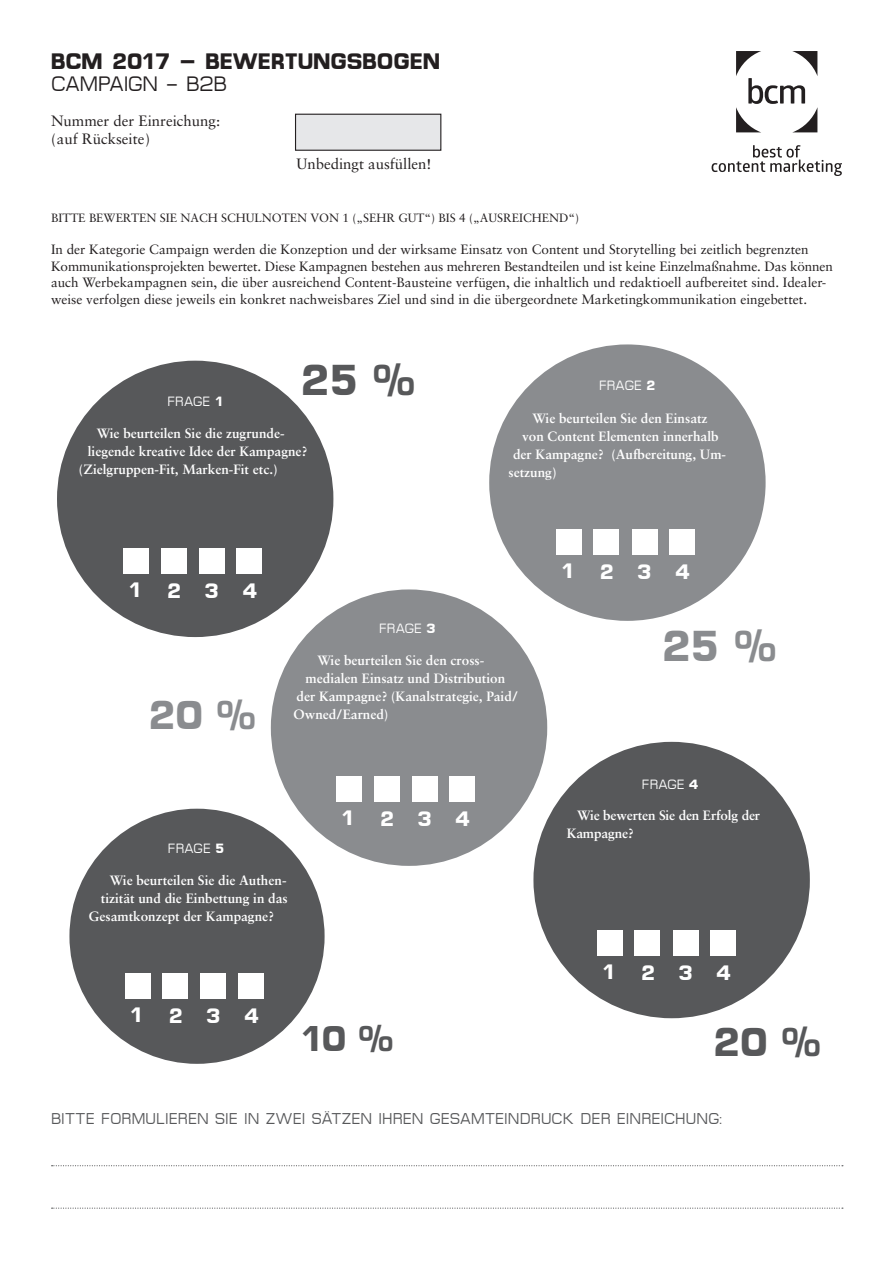
<style>
.page{position:relative;width:893px;height:1263px;background:#fff}
.page>*{position:absolute;margin:0;border:0;box-sizing:border-box;transform-origin:0 0}
.t1{font:700 43.5px "Micro FLF";color:#57585a}
.t2{font:700 43.5px "Micro FLF";color:#8a8c8f}
.t3{font:700 40.5px "Micro FLF";color:#8a8c8f}
.t4{font:700 40.5px "Micro FLF";color:#57585a}
.t5{font:700 36px "Micro FLF";color:#57585a}
.t6{font:700 22.5px "Micro FLF";color:#231f20}
.t7{font:700 21px "Micro FLF";color:#fff}
.t8{font:21px "Micro FL Ffog";color:#231f20}
.t9{font:15.75px "Micro FL Ffog";letter-spacing:.01em;color:#57585a}
.t10{font:15px/18px "Sabon";color:#231f20}
.t11{font:13.5px/16.5px "Sabon";color:#231f20}
.t12{font:700 13.5px/18px "Sabon";color:#fff}
.t13{font:13.5px "Micro FL Ffog";letter-spacing:.01em;color:#fff}
.t14{font:12px "Sabon";color:#231f20}
.s1{font-family:"Micro FLF";font-weight:700}
</style>
<div class="page">
<div style="left:271px;top:589px;width:276px;height:277px;background:#8a8c8f;border-radius:50%"></div>
<svg style="left:489px;top:344px;width:277px;height:277px;fill:#8a8c8f"></svg>
<div style="left:57px;top:361px;width:276px;height:276px;background:#57585a;border-radius:50%"></div>
<div style="left:123px;top:548px;width:26px;height:26px;background:#fff"></div>
<div style="left:161px;top:548px;width:25px;height:26px;background:#fff"></div>
<div style="left:199px;top:548px;width:26px;height:26px;background:#fff"></div>
<div style="left:237px;top:548px;width:25px;height:26px;background:#fff"></div>
<div style="left:556px;top:529px;width:26px;height:26px;background:#fff"></div>
<div style="left:594px;top:529px;width:25px;height:26px;background:#fff"></div>
<div style="left:632px;top:529px;width:25px;height:26px;background:#fff"></div>
<div style="left:669px;top:529px;width:26px;height:26px;background:#fff"></div>
<div style="left:336px;top:777px;width:26px;height:25px;background:#fff"></div>
<div style="left:374px;top:777px;width:25px;height:25px;background:#fff"></div>
<div style="left:412px;top:777px;width:25px;height:25px;background:#fff"></div>
<div style="left:449px;top:777px;width:26px;height:25px;background:#fff"></div>
<div style="left:533px;top:742px;width:277px;height:276px;background:#57585a;border-radius:50%"></div>
<div style="left:597px;top:930px;width:26px;height:25px;background:#fff"></div>
<div style="left:635px;top:930px;width:25px;height:25px;background:#fff"></div>
<div style="left:673px;top:930px;width:25px;height:25px;background:#fff"></div>
<div style="left:710px;top:930px;width:26px;height:25px;background:#fff"></div>
<div style="left:69px;top:809px;width:256px;height:255px;background:#57585a;border-radius:50%"></div>
<div style="left:125px;top:973px;width:25px;height:26px;background:#fff"></div>
<div style="left:162px;top:973px;width:26px;height:26px;background:#fff"></div>
<div style="left:201px;top:973px;width:25px;height:26px;background:#fff"></div>
<div style="left:238px;top:973px;width:26px;height:26px;background:#fff"></div>
<div style="left:295px;top:114px;width:146px;height:37px;background:#e6e7e9;border:1px solid #231f20"></div>
<svg style="left:712px;top:145px;width:130px;height:31px"></svg>
<svg style="left:736px;top:51px;width:81px;height:81px"></svg>
<svg style="left:52px;top:1207px;width:791px;height:2px"></svg>
<svg style="left:52px;top:1165px;width:791px;height:1px"></svg>
<p class="t6" style="left:51px;top:48px;width:391px">BCM 2017 – BEWERTUNGSBOGEN</p>
<p class="t8" style="left:51px;top:73px;width:178px">CAMPAIGN – B2B</p>
<p class="t10" style="left:51px;top:112px;width:171px">Nummer der Einreichung: (auf Rückseite)</p>
<p class="t10" style="left:297px;top:154px;width:137px">Unbedingt ausfüllen!</p>
<p class="t14" style="left:51px;top:211px;width:530px">BITTE BEWERTEN SIE NACH SCHULNOTEN VON 1 („SEHR GUT“) BIS 4 („AUSREICHEND“)</p>
<p class="t11" style="left:51px;top:241px;width:783px">In der Kategorie Campaign werden die Konzeption und der wirksame Einsatz von Content und Storytelling bei zeitlich begrenzten Kommunikationsprojekten bewertet. Diese Kampagnen bestehen aus mehreren Bestandteilen und ist keine Einzelmaßnahme. Das können auch Werbekampagnen sein, die über ausreichend Content-Bausteine verfügen, die inhaltlich und redaktioell aufbereitet sind. Idealer&shy;weise verfolgen diese jeweils ein konkret nachweisbares Ziel und sind in die übergeordnete Marketingkommunikation eingebettet.</p>
<p class="t13" style="left:167px;top:394px;width:58px">FRAGE <span class="s1">1</span></p>
<p class="t1" style="left:300px;top:355px;width:117px">25 %</p>
<p class="t12" style="left:97px;top:424px;width:189px">Wie beurteilen Sie die zugrunde-</p>
<p class="t12" style="left:88px;top:442px;width:221px">liegende kreative Idee der Kampagne?</p>
<p class="t12" style="left:79px;top:460px;width:200px">(Zielgruppen-Fit, Marken-Fit etc.)</p>
<p class="t7" style="left:128px;top:578px;width:16px">1</p>
<p class="t7" style="left:167px;top:579px;width:16px">2</p>
<p class="t7" style="left:204px;top:579px;width:16px">3</p>
<p class="t7" style="left:243px;top:579px;width:16px">4</p>
<p class="t13" style="left:599px;top:378px;width:58px">FRAGE <span class="s1">2</span></p>
<p class="t12" style="left:533px;top:409px;width:177px">Wie beurteilen Sie den Einsatz</p>
<p class="t12" style="left:522px;top:427px;width:198px">von Content Elementen innerhalb</p>
<p class="t12" style="left:513px;top:445px;width:215px">der Kampagne? (Aufbereitung, Um-</p>
<p class="t12" style="left:509px;top:463px;width:49px">setzung)</p>
<p class="t7" style="left:560px;top:559px;width:16px">1</p>
<p class="t7" style="left:599px;top:560px;width:16px">2</p>
<p class="t7" style="left:637px;top:560px;width:16px">3</p>
<p class="t7" style="left:675px;top:560px;width:16px">4</p>
<p class="t3" style="left:148px;top:692px;width:110px">20 %</p>
<p class="t13" style="left:168px;top:841px;width:58px">FRAGE <span class="s1">5</span></p>
<p class="t13" style="left:379px;top:621px;width:58px">FRAGE <span class="s1">3</span></p>
<p class="t12" style="left:318px;top:651px;width:168px">Wie beurteilen Sie den cross-</p>
<p class="t12" style="left:306px;top:669px;width:201px">medialen Einsatz und Distribution</p>
<p class="t12" style="left:297px;top:687px;width:223px">der Kampagne? (Kanalstrategie, Paid/</p>
<p class="t12" style="left:294px;top:705px;width:96px">Owned/Earned)</p>
<p class="t7" style="left:340px;top:806px;width:16px">1</p>
<p class="t7" style="left:380px;top:807px;width:16px">2</p>
<p class="t7" style="left:417px;top:807px;width:16px">3</p>
<p class="t7" style="left:455px;top:807px;width:16px">4</p>
<p class="t12" style="left:110px;top:871px;width:178px">Wie beurteilen Sie die Authen-</p>
<p class="t12" style="left:101px;top:889px;width:188px">tizität und die Einbettung in das</p>
<p class="t12" style="left:89px;top:907px;width:187px">Gesamtkonzept der Kampagne?</p>
<p class="t7" style="left:129px;top:1003px;width:16px">1</p>
<p class="t7" style="left:168px;top:1004px;width:16px">2</p>
<p class="t7" style="left:206px;top:1004px;width:16px">3</p>
<p class="t7" style="left:244px;top:1004px;width:16px">4</p>
<p class="t5" style="left:299px;top:1018px;width:96px">10 %</p>
<p class="t2" style="left:661px;top:621px;width:117px">25 %</p>
<p class="t13" style="left:642px;top:777px;width:58px">FRAGE <span class="s1">4</span></p>
<p class="t12" style="left:567px;top:806px;width:195px;text-indent:10px">Wie bewerten Sie den Erfolg der<br>Kampagne?</p>
<p class="t7" style="left:601px;top:959px;width:16px">1</p>
<p class="t7" style="left:641px;top:960px;width:16px">2</p>
<p class="t7" style="left:678px;top:960px;width:16px">3</p>
<p class="t7" style="left:716px;top:960px;width:16px">4</p>
<p class="t4" style="left:713px;top:1019px;width:110px">20 %</p>
<p class="t9" style="left:51px;top:1110px;width:673px">BITTE FORMULIEREN SIE IN ZWEI SÄTZEN IHREN GESAMTEINDRUCK DER EINREICHUNG:</p>
</div>
